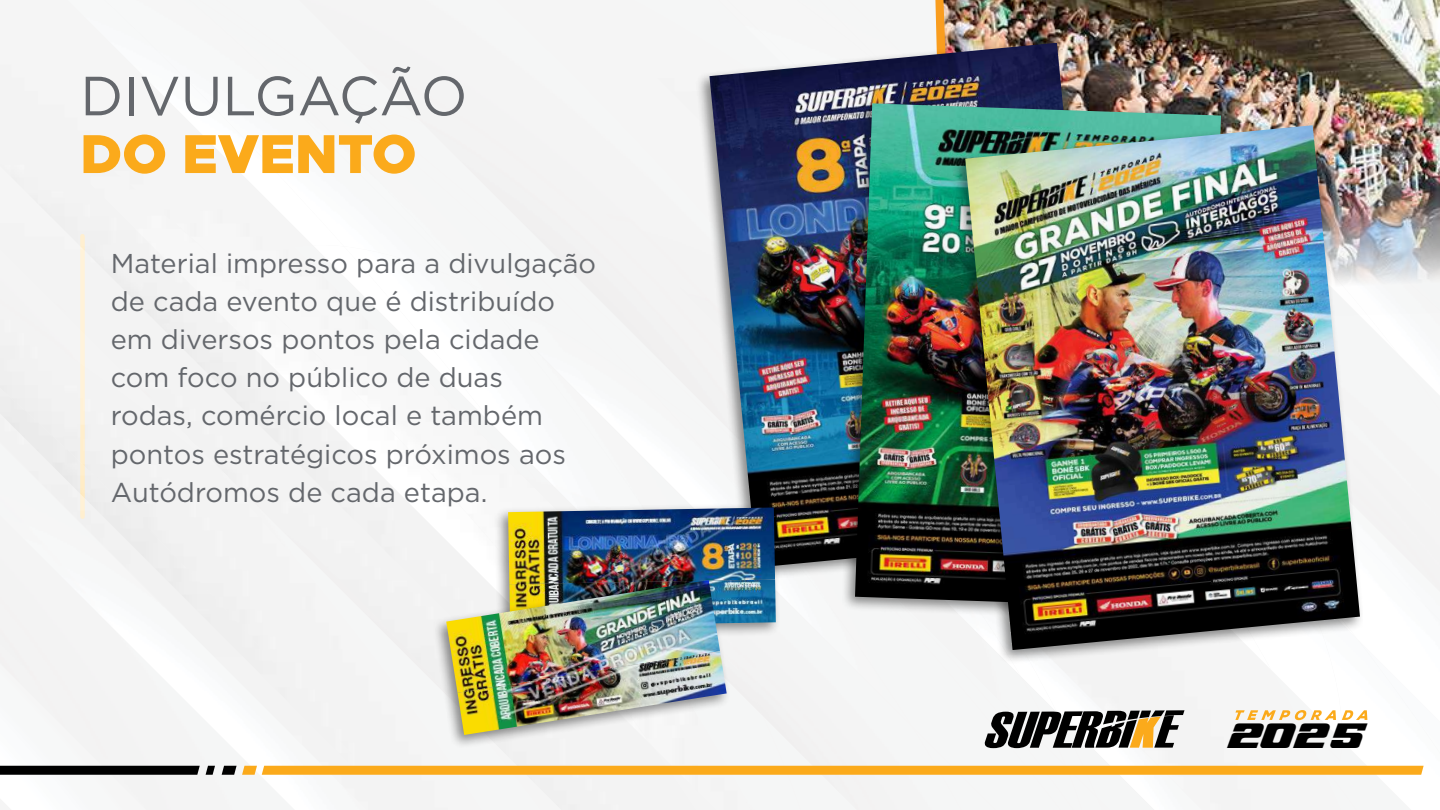
<style>
.page{position:relative;width:1440px;height:810px;background:#fff}
.page>*{position:absolute;margin:0;border:0;box-sizing:border-box;transform-origin:0 0}
.t1{font:55.05px "Gotham";color:#64676c}
.t2{font:900 55.05px "Metropolis";color:#fbaa1b}
.t3{font:27.22px/38.1px "Gotham";color:#64676c}
.t4{font:21.23px "NFL Red Zone";color:#000}
</style>
<div class="page">
<div style="left:470px;top:30px;width:226px;height:69px;background:#f5f5f5"></div>
<div style="left:52px;top:0;width:418px;height:284px;background:#f4f4f4"></div>
<div style="left:52px;top:0;width:292px;height:246px;background:#f5f5f5"></div>
<div style="left:646px;top:99px;width:50px;height:186px;background:#f5f5f5"></div>
<img style="left:473px;top:285px;width:223px;height:261px">
<img style="left:285px;top:97px;width:188px;height:188px">
<img style="left:470px;top:284px;width:14px;height:14px">
<img style="left:640px;top:294px;width:311px;height:346px">
<img style="left:688px;top:295px;width:8px;height:207px">
<img style="left:0;top:358px;width:393px;height:448px">
<svg style="left:0;top:766px;width:200px;height:9px;background:#080808"></svg>
<svg style="left:206px;top:766px;width:9px;height:9px"></svg>
<svg style="left:222px;top:640px;width:1202px;height:170px"></svg>
<img style="left:943px;top:0;width:497px;height:329px">
<div style="left:696px;top:38px;width:413px;height:543px;background:#000;opacity:.45"></div>
<img style="left:709px;top:43px;width:395px;height:525px">
<div style="left:840px;top:98px;width:386px;height:525px;background:#000;opacity:.45"></div>
<img style="left:855px;top:103px;width:366px;height:506px">
<div style="left:951px;top:121px;width:414px;height:543px;background:#000;opacity:.45"></div>
<img style="left:965px;top:125px;width:395px;height:525px">
<div style="left:493px;top:502px;width:288px;height:139px;background:#000;opacity:.45"></div>
<img style="left:508px;top:508px;width:267px;height:72px">
<img style="left:731px;top:580px;width:45px;height:47px">
<svg style="left:80px;top:236px;width:5px;height:281px"></svg>
<div style="left:432px;top:576px;width:299px;height:173px;background:#000;opacity:.45"></div>
<img style="left:446px;top:580px;width:274px;height:113px">
<img style="left:458px;top:651px;width:269px;height:84px">
<h1 class="t1" style="left:80px;top:61px;width:389px">DIVULGAÇÃO</h1>
<h1 class="t2" style="left:80px;top:119px;width:338px">DO EVENTO</h1>
<p class="t3" style="left:111px;top:244px;width:487px">Material impresso para a divulgação de cada evento que é distribuído em diversos pontos pela cidade com foco no público de duas<br>rodas, comércio local e também pontos estratégicos próximos aos<br>Autódromos de cada etapa.</p>
<p class="t4" style="left:1227px;top:723px;width:137px">202 5</p>
</div>
